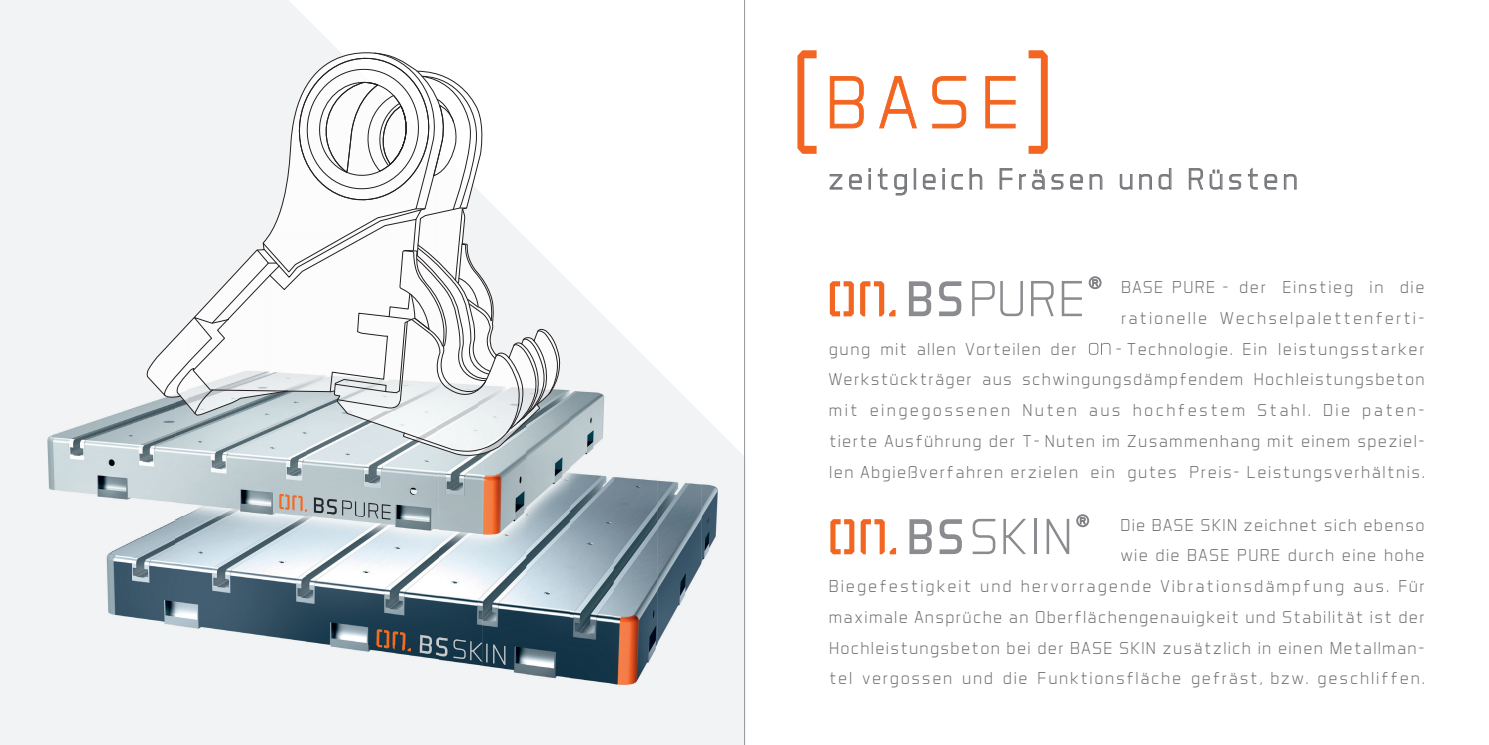
<style>
.page{position:relative;width:1489px;height:745px;background:#fff}
.page>*{position:absolute;margin:0;border:0;box-sizing:border-box;transform-origin:0 0}
.t1{font:300 75px "Aero Matics";color:#f36621}
.t2{font:300 51.5px "Aero Matics Display";letter-spacing:.06em;color:#8a8c8f}
.t3{font:300 30px "Aero Matics";letter-spacing:.16em;color:#76787b}
.t4{font:300 17.5px/30.8px "Aero Matics";letter-spacing:.12em;color:#6c6d70;text-align:justify}
.t5{font:300 17.5px/30.8px "Aero Matics";letter-spacing:.15em;color:#6c6d70}
</style>
<div class="page">
<img style="left:745px;top:457px;width:1px;height:274px">
<img style="left:526px;top:274px;width:44px;height:457px">
<img style="left:0;top:258px;width:131px;height:473px">
<img style="left:570px;top:283px;width:43px;height:448px">
<img style="left:482px;top:460px;width:44px;height:271px">
<img style="left:613px;top:326px;width:44px;height:405px">
<img style="left:131px;top:344px;width:44px;height:387px">
<img style="left:657px;top:370px;width:44px;height:361px">
<img style="left:175px;top:460px;width:263px;height:271px">
<img style="left:701px;top:414px;width:43px;height:317px">
<img style="left:438px;top:460px;width:44px;height:271px">
<svg style="left:146px;top:30px;width:415px;height:430px"></svg>
<svg style="left:829px;top:174px;width:13px;height:15px"></svg>
<svg style="left:849px;top:174px;width:12px;height:15px"></svg>
<svg style="left:868px;top:168px;width:2px;height:21px"></svg>
<svg style="left:877px;top:168px;width:10px;height:21px"></svg>
<svg style="left:894px;top:174px;width:12px;height:21px"></svg>
<svg style="left:914px;top:168px;width:1px;height:21px"></svg>
<svg style="left:923px;top:174px;width:12px;height:15px"></svg>
<svg style="left:942px;top:168px;width:2px;height:21px"></svg>
<svg style="left:951px;top:174px;width:11px;height:15px"></svg>
<svg style="left:969px;top:168px;width:13px;height:21px"></svg>
<svg style="left:999px;top:168px;width:13px;height:21px"></svg>
<svg style="left:1019px;top:174px;width:6px;height:15px"></svg>
<svg style="left:1032px;top:169px;width:12px;height:20px"></svg>
<svg style="left:1051px;top:174px;width:12px;height:15px"></svg>
<svg style="left:1070px;top:174px;width:12px;height:15px"></svg>
<svg style="left:1089px;top:174px;width:13px;height:15px"></svg>
<svg style="left:1119px;top:174px;width:13px;height:15px"></svg>
<svg style="left:1139px;top:174px;width:12px;height:15px"></svg>
<svg style="left:1158px;top:168px;width:13px;height:21px"></svg>
<svg style="left:1188px;top:168px;width:15px;height:21px"></svg>
<svg style="left:1209px;top:169px;width:13px;height:20px"></svg>
<svg style="left:1229px;top:174px;width:11px;height:15px"></svg>
<svg style="left:1248px;top:168px;width:9px;height:21px"></svg>
<svg style="left:1264px;top:174px;width:12px;height:15px"></svg>
<svg style="left:1284px;top:174px;width:12px;height:15px"></svg>
<svg style="left:1089px;top:342px;width:21px;height:12px"></svg>
<svg style="left:909px;top:519px;width:22px;height:34px"></svg>
<svg style="left:939px;top:519px;width:22px;height:34px"></svg>
<svg style="left:860px;top:519px;width:36px;height:35px"></svg>
<svg style="left:830px;top:519px;width:24px;height:35px"></svg>
<svg style="left:909px;top:281px;width:22px;height:35px"></svg>
<svg style="left:939px;top:281px;width:22px;height:35px"></svg>
<svg style="left:860px;top:281px;width:35px;height:35px"></svg>
<svg style="left:829px;top:281px;width:24px;height:35px"></svg>
<svg style="left:829px;top:76px;width:35px;height:53px"></svg>
<svg style="left:879px;top:76px;width:38px;height:53px"></svg>
<svg style="left:932px;top:76px;width:34px;height:53px"></svg>
<svg style="left:985px;top:76px;width:31px;height:53px"></svg>
<svg style="left:797px;top:50px;width:19px;height:104px"></svg>
<svg style="left:1028px;top:50px;width:19px;height:104px"></svg>
<svg style="left:1076px;top:514px;width:12px;height:12px"></svg>
<svg style="left:1088px;top:276px;width:13px;height:13px"></svg>
<hr style="left:744px;top:0;width:1px;height:744px;background:#939598">
<h1 class="t1" style="left:826px;top:58px;width:194px">BASE</h1>
<h3 class="t3" style="left:828px;top:161px;width:470px">zeitgleich Fräsen und Rüsten</h3>
<h2 class="t2" style="left:969px;top:268px;width:116px">PURE</h2>
<p class="t5" style="left:1121px;top:271px;width:304px">BASE PURE – der Einstieg in die rationelle Wechselpalettenferti-</p>
<p class="t4" style="left:829px;top:333px;width:597px;text-indent:287px">- Technologie. Ein leistungsstarker Werkstückträger aus schwingungsdämpfendem Hochleistungsbeton mit eingegossenen Nuten aus hochfestem Stahl. Die paten&shy;tierte Ausführung der T- Nuten im Zusammenhang mit einem speziel&shy;len Abgießverfahren erzielen ein gutes Preis- Leistungsverhältnis.</p>
<p class="t4" style="left:829px;top:508px;width:597px;text-align:right">Die BASE SKIN zeichnet sich ebenso<br>wie die BASE PURE durch eine hohe<br>Biegefestigkeit und hervorragende Vibrationsdämpfung aus. Für maximale Ansprüche an Oberflächengenauigkeit und Stabilität ist der Hochleistungsbeton bei der BASE SKIN zusätzlich in einen Metallman&shy;tel vergossen und die Funktionsfläche gefräst, bzw. geschliffen.</p>
<p class="t4" style="left:829px;top:333px;width:249px">gung mit allen Vorteilen der</p>
<h2 class="t2" style="left:970px;top:506px;width:103px">SKIN</h2>
</div>
